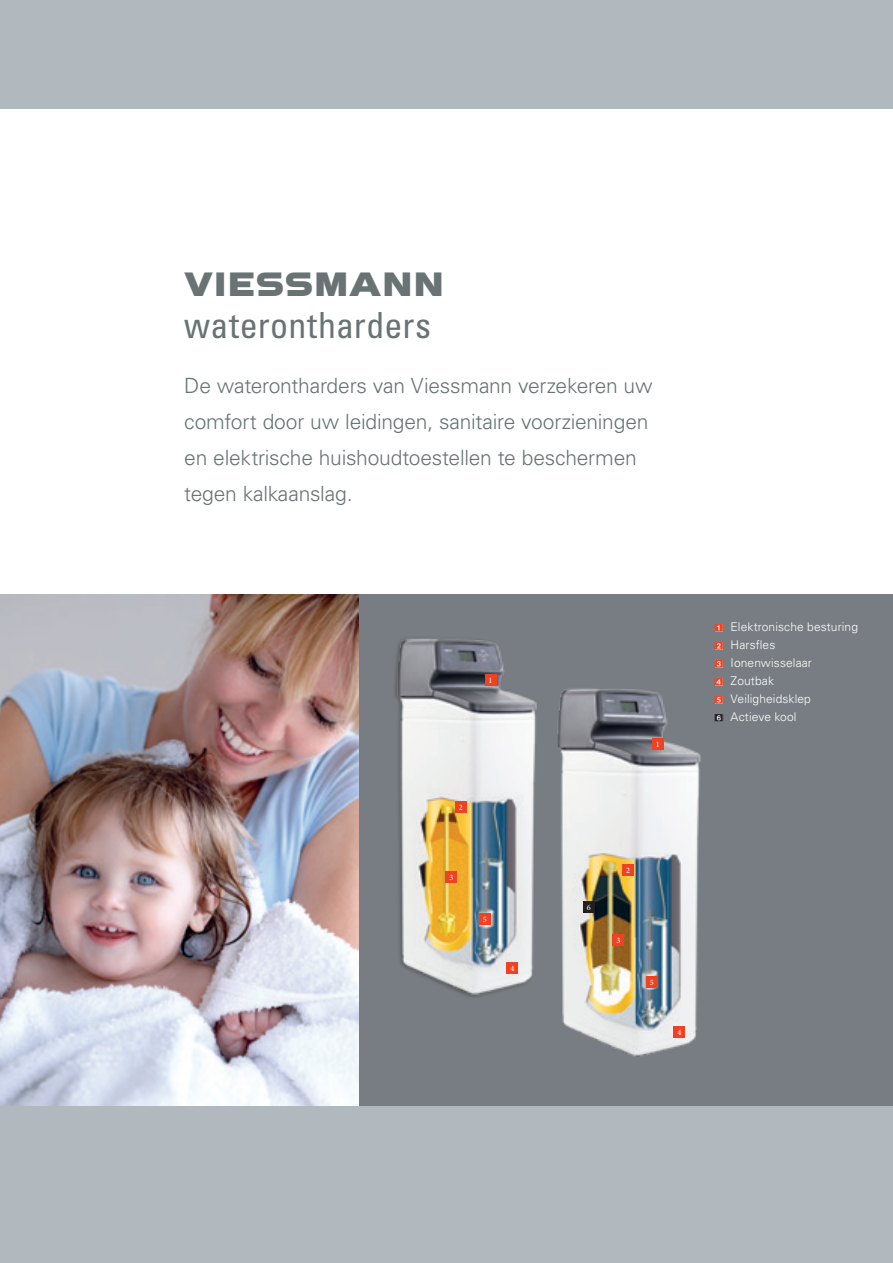
<style>
.page{position:relative;width:893px;height:1263px;background:#fff}
.page>*{position:absolute;margin:0;border:0;box-sizing:border-box;transform-origin:0 0}
.titels{font:condensed 36px "Univers LT Std";letter-spacing:.01em;color:#697374}
.titels-2{font:35.25px "VIESSMANN Normal";letter-spacing:-.005em;color:#697374}
.tekst_onder_titels{font:300 21px/36px "Univers LT Std";letter-spacing:-.01em;color:#697374}
.Aufzählung_mit_Zahle{font:300 12px "Univers LT Std";letter-spacing:.01em;color:#fff}
.Nummerierung_fett{font:8.25px "Minion Pro";color:#fff}
.s1{color:#ef4222}
</style>
<div class="page">
<div style="left:0;top:0;width:893px;height:108px;background:#b1b9bf"></div>
<div style="left:0;top:1106px;width:893px;height:157px;background:#b1b9bf"></div>
<div style="left:356px;top:594px;width:537px;height:512px;background:#777d82"></div>
<img style="left:557px;top:661px;width:166px;height:396px">
<img style="left:395px;top:639px;width:142px;height:358px">
<div style="left:485px;top:675px;width:11px;height:11px;background:#ef4222"></div>
<div style="left:455px;top:801px;width:12px;height:11px;background:#ef4222"></div>
<div style="left:445px;top:871px;width:12px;height:11px;background:#ef4222"></div>
<div style="left:506px;top:962px;width:12px;height:12px;background:#ef4222"></div>
<div style="left:479px;top:913px;width:12px;height:12px;background:#ef4222"></div>
<img style="left:0;top:594px;width:358px;height:512px">
<div style="left:652px;top:738px;width:12px;height:11px;background:#ef4222"></div>
<div style="left:622px;top:864px;width:12px;height:12px;background:#ef4222"></div>
<div style="left:612px;top:934px;width:12px;height:12px;background:#ef4222"></div>
<div style="left:673px;top:1026px;width:12px;height:11px;background:#ef4222"></div>
<div style="left:646px;top:977px;width:12px;height:11px;background:#ef4222"></div>
<div style="left:583px;top:901px;width:12px;height:12px;background:#231f20"></div>
<div style="left:715px;top:660px;width:7px;height:7px;background:#fff"></div>
<div style="left:715px;top:678px;width:7px;height:7px;background:#fff"></div>
<svg style="left:715px;top:624px;width:8px;height:7px"></svg>
<svg style="left:715px;top:642px;width:8px;height:7px"></svg>
<svg style="left:715px;top:696px;width:8px;height:7px"></svg>
<svg style="left:715px;top:714px;width:8px;height:7px"></svg>
<p class="titels-2" style="left:184px;top:260px;width:262px">VIESSMANN</p>
<p class="titels" style="left:184px;top:302px;width:248px">waterontharders</p>
<p class="tekst_onder_titels" style="left:184px;top:368px;width:470px">De waterontharders van Viessmann verzekeren uw comfort door uw leidingen, sanitaire voorzieningen en elektrische huishoudtoestellen te beschermen tegen kalkaanslag.</p>
<p class="Nummerierung_fett" style="left:489px;top:675px;width:5px">1</p>
<p class="Nummerierung_fett" style="left:459px;top:801px;width:5px">2</p>
<p class="Nummerierung_fett" style="left:449px;top:872px;width:5px">3</p>
<p class="Nummerierung_fett" style="left:483px;top:914px;width:5px">5</p>
<p class="Nummerierung_fett" style="left:510px;top:963px;width:5px">4</p>
<p class="Nummerierung_fett" style="left:656px;top:739px;width:5px">1</p>
<p class="Aufzählung_mit_Zahle" style="left:730px;top:619px;width:129px">Elektronische besturing</p>
<p class="Aufzählung_mit_Zahle" style="left:730px;top:637px;width:46px">Harsfles</p>
<p class="Aufzählung_mit_Zahle" style="left:714px;top:655px;width:99px"><span class="s1">✓</span> Ionenwisselaar</p>
<p class="Aufzählung_mit_Zahle" style="left:714px;top:673px;width:61px"><span class="s1">✔</span> Zoutbak</p>
<p class="Aufzählung_mit_Zahle" style="left:730px;top:691px;width:82px">Veiligheidsklep</p>
<p class="Aufzählung_mit_Zahle" style="left:730px;top:709px;width:68px">Actieve kool</p>
<p class="Nummerierung_fett" style="left:587px;top:902px;width:5px">6</p>
<p class="Nummerierung_fett" style="left:626px;top:865px;width:5px">2</p>
<p class="Nummerierung_fett" style="left:616px;top:935px;width:5px">3</p>
<p class="Nummerierung_fett" style="left:650px;top:977px;width:5px">5</p>
<p class="Nummerierung_fett" style="left:677px;top:1026px;width:5px">4</p>
</div>
